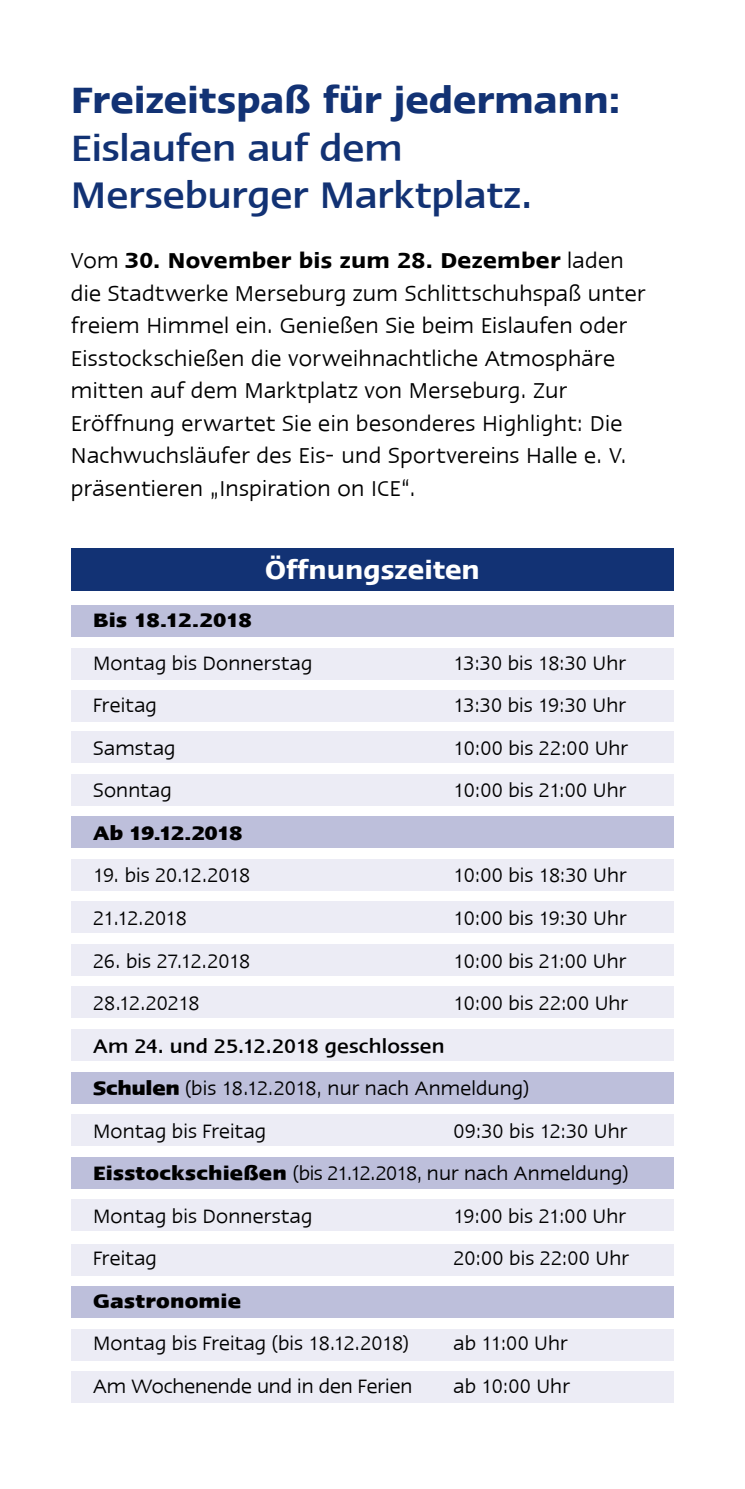
<style>
.page{position:relative;width:745px;height:1489px;background:#fff}
.page>*{position:absolute;margin:0;border:0;box-sizing:border-box;transform-origin:0 0}
.t1{font:500 42.5px/47.5px "Linotype Ergo";letter-spacing:-.005em;color:#123274}
.t2{font:600 42.5px "Linotype Ergo";letter-spacing:-.005em;color:#123274}
.t3{font:600 30px "Linotype Ergo";color:#fff}
.t4{font:25px/32.5px "Linotype Ergo";letter-spacing:.01em;color:#000}
.t5{font:22.5px/42.5px "Linotype Ergo";letter-spacing:.005em;color:#000}
.t6{font:22.5px "Linotype Ergo";letter-spacing:-.015em;color:#000}
.t7{font:700 22.5px "Linotype Ergo";letter-spacing:-.025em;color:#000}
.t8{font:700 22.5px "Linotype Ergo";letter-spacing:-.05em;color:#000}
.t9{font:700 22.5px "Linotype Ergo";letter-spacing:.005em;color:#000}
.s1{font-weight:600}
.s2{font-weight:500}
.s3{font-weight:700}
</style>
<div class="page">
<div style="left:71px;top:1370px;width:602px;height:32px;background:#ececf5"></div>
<div style="left:71px;top:1328px;width:602px;height:32px;background:#ececf5"></div>
<div style="left:71px;top:1285px;width:602px;height:32px;background:#bdbfdb"></div>
<div style="left:71px;top:1243px;width:602px;height:32px;background:#ececf5"></div>
<div style="left:71px;top:1199px;width:602px;height:31px;background:#ececf5"></div>
<div style="left:71px;top:1156px;width:602px;height:32px;background:#bdbfdb"></div>
<div style="left:71px;top:1114px;width:602px;height:31px;background:#ececf5"></div>
<div style="left:71px;top:1071px;width:602px;height:32px;background:#bdbfdb"></div>
<div style="left:71px;top:1029px;width:602px;height:31px;background:#ececf5"></div>
<div style="left:71px;top:986px;width:602px;height:32px;background:#ececf5"></div>
<div style="left:71px;top:943px;width:602px;height:32px;background:#ececf5"></div>
<div style="left:71px;top:901px;width:602px;height:32px;background:#ececf5"></div>
<div style="left:71px;top:858px;width:602px;height:32px;background:#ececf5"></div>
<div style="left:71px;top:816px;width:602px;height:32px;background:#bdbfdb"></div>
<div style="left:71px;top:773px;width:602px;height:32px;background:#ececf5"></div>
<div style="left:71px;top:731px;width:602px;height:32px;background:#ececf5"></div>
<div style="left:71px;top:690px;width:602px;height:32px;background:#ececf5"></div>
<div style="left:71px;top:547px;width:602px;height:43px;background:#123274"></div>
<div style="left:71px;top:604px;width:602px;height:32px;background:#bdbfdb"></div>
<div style="left:71px;top:648px;width:602px;height:31px;background:#ececf5"></div>
<h1 class="t2" style="left:71px;top:77px;width:550px">Freizeitspaß für jedermann:</h1>
<h1 class="t1" style="left:71px;top:124px;width:462px">Eislaufen auf dem<br>Merseburger Marktplatz.</h1>
<p class="t4" style="left:71px;top:244px;width:575px">Vom <span class="s1">30. November bis zum 28. Dezember</span> laden die Stadtwerke Merseburg zum Schlittschuhspaß unter freiem Himmel ein. Genießen Sie beim Eislaufen oder Eisstockschießen die vorweihnachtliche Atmosphäre mitten auf dem Marktplatz von Merseburg. Zur Eröffnung erwartet Sie ein besonderes Highlight: Die Nachwuchsläufer des Eis- und Sportvereins Halle e. V. präsentieren „Inspiration on ICE“.</p>
<h2 class="t3" style="left:265px;top:553px;width:216px">Öffnungszeiten</h2>
<p class="t7" style="left:93px;top:608px;width:160px">Bis 18.12.2018</p>
<p class="t5" style="left:93px;top:641px;width:221px">Montag bis Donnerstag</p>
<p class="t5" style="left:453px;top:641px;width:174px">13:30 bis 18:30 Uhr</p>
<p class="t5" style="left:93px;top:684px;width:65px">Freitag</p>
<p class="t5" style="left:453px;top:684px;width:174px">13:30 bis 19:30 Uhr</p>
<p class="t5" style="left:93px;top:726px;width:84px">Samstag</p>
<p class="t5" style="left:453px;top:726px;width:176px">10:00 bis 22:00 Uhr</p>
<p class="t5" style="left:93px;top:769px;width:80px">Sonntag</p>
<p class="t5" style="left:453px;top:769px;width:174px">10:00 bis 21:00 Uhr</p>
<p class="t8" style="left:93px;top:820px;width:151px">Ab 19.12.2018</p>
<p class="t6" style="left:93px;top:863px;width:159px">19. bis 20.12.2018</p>
<p class="t5" style="left:453px;top:854px;width:175px">10:00 bis 18:30 Uhr</p>
<p class="t5" style="left:93px;top:896px;width:95px">21.12.2018</p>
<p class="t5" style="left:453px;top:896px;width:175px">10:00 bis 19:30 Uhr</p>
<p class="t5" style="left:93px;top:939px;width:158px">26. bis 27.12.2018</p>
<p class="t5" style="left:453px;top:939px;width:174px">10:00 bis 21:00 Uhr</p>
<p class="t6" style="left:93px;top:990px;width:108px">28.12.20218</p>
<p class="t5" style="left:453px;top:981px;width:176px">10:00 bis 22:00 Uhr</p>
<p class="t5" style="left:93px;top:1024px;width:437px"><span class="s2">Am 24. und 25.12.2018 geschlossen<br></span><span class="s3">Schulen</span> (bis 18.12.2018, nur nach Anmeldung)<br>Montag bis Freitag</p>
<p class="t5" style="left:93px;top:1109px;width:536px;text-align:justify;text-indent:360px">09:30 bis 12:30 Uhr <span class="s3">Eisstockschießen</span> (bis 21.12.2018, nur nach Anmeldung)<br>Montag bis Donnerstag</p>
<p class="t5" style="left:453px;top:1194px;width:174px">19:00 bis 21:00 Uhr</p>
<p class="t5" style="left:93px;top:1236px;width:65px">Freitag</p>
<p class="t5" style="left:453px;top:1236px;width:177px">20:00 bis 22:00 Uhr</p>
<p class="t9" style="left:93px;top:1288px;width:149px">Gastronomie</p>
<p class="t5" style="left:93px;top:1321px;width:317px">Montag bis Freitag (bis 18.12.2018)</p>
<p class="t5" style="left:453px;top:1321px;width:116px">ab 11:00 Uhr</p>
<p class="t5" style="left:93px;top:1364px;width:321px">Am Wochenende und in den Ferien</p>
<p class="t5" style="left:453px;top:1364px;width:118px">ab 10:00 Uhr</p>
</div>
